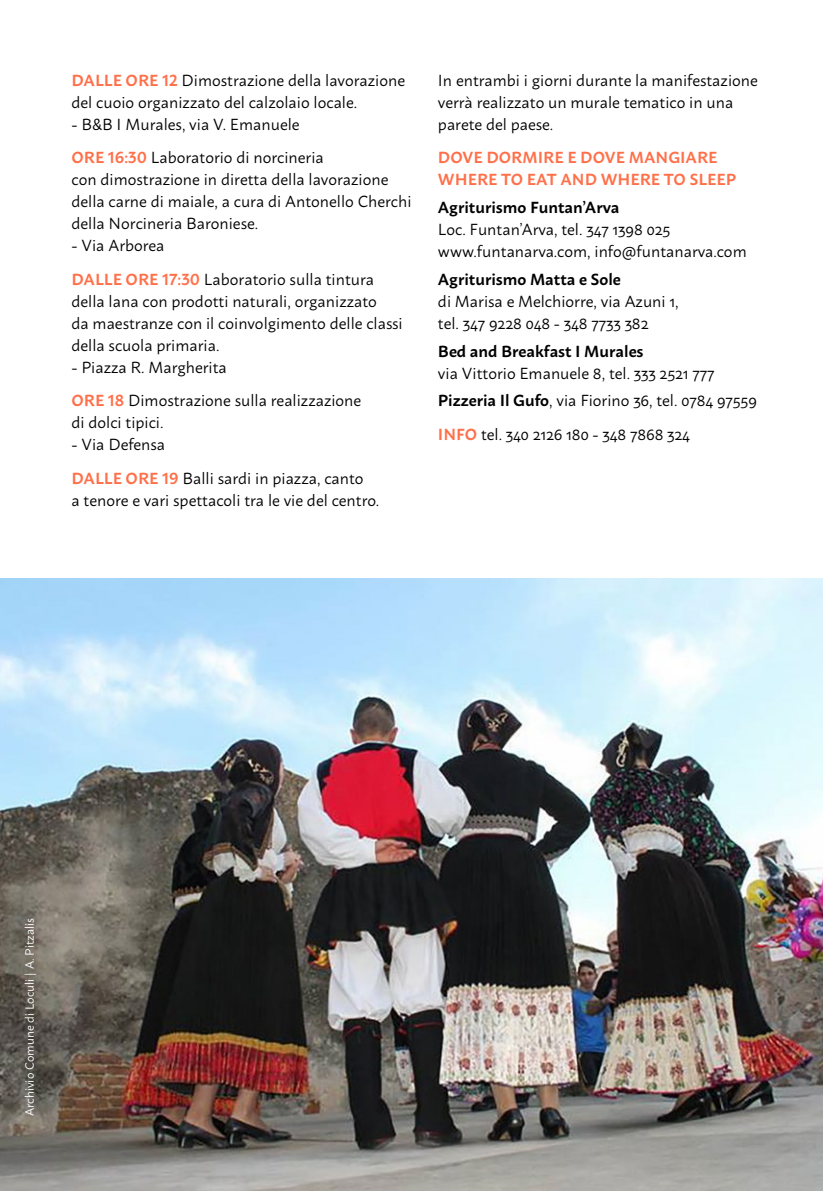
<style>
.page{position:relative;width:823px;height:1191px;background:#fff}
.page>*{position:absolute;margin:0;border:0;box-sizing:border-box;transform-origin:0 0}
.t1{font:16px/22px "Macho";color:#000}
.t2{font:600 16px "Macho";color:#000}
.t3{font:600 16px/22px "Macho";color:#ff704a}
.t4{font:12px "Macho";color:#fff}
.s1{font-weight:600;color:#ff704a}
.s2{font-weight:600}
</style>
<div class="page">
<img style="left:0;top:578px;width:822px;height:613px">
<p class="t1" style="left:71px;top:68px;width:335px"><span class="s1">DALLE ORE 12</span> Dimostrazione della lavorazione del cuoio organizzato del calzolaio locale.</p>
<p class="t1" style="left:71px;top:106px;width:254px;line-height:33.4px">- B&amp;B I Murales, via V. Emanuele<br><span class="s1">ORE 16:30</span> Laboratorio di norcineria</p>
<p class="t1" style="left:71px;top:167px;width:341px">con dimostrazione in diretta della lavorazione della carne di maiale, a cura di Antonello Cherchi della Norcineria Baroniese.</p>
<p class="t1" style="left:71px;top:227px;width:304px;line-height:33.4px">- Via Arborea<br><span class="s1">DALLE ORE 17:30</span> Laboratorio sulla tintura</p>
<p class="t1" style="left:71px;top:288px;width:332px">della lana con prodotti naturali, organizzato<br>da maestranze con il coinvolgimento delle classi della scuola primaria.</p>
<p class="t1" style="left:71px;top:349px;width:291px;line-height:33.4px">- Piazza R. Margherita<br><span class="s1">ORE 18</span> Dimostrazione sulla realizzazione</p>
<p class="t1" style="left:71px;top:410px;width:93px">di dolci tipici.</p>
<p class="t1" style="left:71px;top:426px;width:293px;line-height:33.4px">- Via Defensa<br><span class="s1">DALLE ORE 19</span> Balli sardi in piazza, canto</p>
<p class="t1" style="left:71px;top:487px;width:309px">a tenore e vari spettacoli tra le vie del centro.</p>
<p class="t1" style="left:437px;top:68px;width:321px">In entrambi i giorni durante la manifestazione verrà realizzato un murale tematico in una parete del paese.</p>
<p class="t3" style="left:437px;top:145px;width:299px">DOVE DORMIRE E DOVE MANGIARE<br>WHERE TO EAT AND WHERE TO SLEEP</p>
<p class="t2" style="left:437px;top:193px;width:183px">Agriturismo Funtan’Arva</p>
<p class="t1" style="left:437px;top:217px;width:310px">Loc. Funtan’Arva, tel. 347 1398 025 www.funtanarva.com, info@funtanarva.com</p>
<p class="t2" style="left:437px;top:265px;width:184px">Agriturismo Matta e Sole</p>
<p class="t1" style="left:437px;top:288px;width:242px">di Marisa e Melchiorre, via Azuni 1, tel. 347 9228 048 - 348 7733 382</p>
<p class="t2" style="left:437px;top:336px;width:207px">Bed and Breakfast I Murales</p>
<p class="t1" style="left:437px;top:357px;width:320px;line-height:27.6px">via Vittorio Emanuele 8, tel. 333 2521 777<br><span class="s2">Pizzeria Il Gufo</span>, via Fiorino 36, tel. 0784 97559</p>
<p class="t1" style="left:437px;top:421px;width:253px"><span class="s1">INFO</span> tel. 340 2126 180 - 348 7868 324</p>
<p class="t4" style="left:19px;top:1116px;width:200px;rotate:-90deg">Archivio Comune di Loculi | A. Pitzalis</p>
</div>
